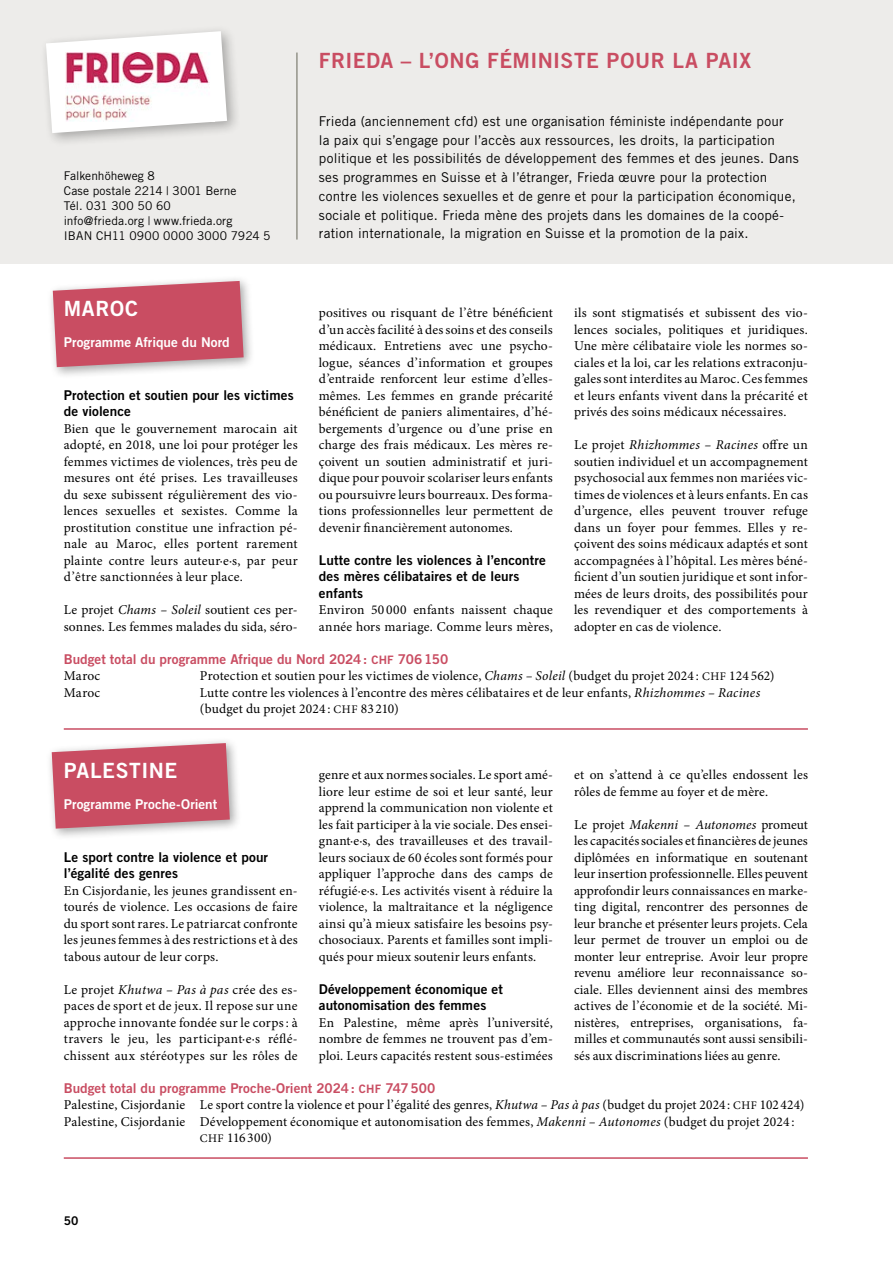
<style>
.page{position:relative;width:893px;height:1263px;background:#fff}
.page>*{position:absolute;margin:0;border:0;box-sizing:border-box;transform-origin:0 0}
.projekttitel{font:21px "Trade Gothic LT Std Bd 2";letter-spacing:.025em;color:#c94d62}
.projekttitel-2{font:21px "Trade Gothic LT Std Bd 2";letter-spacing:.03em;color:#fff}
._03_Lauftext{font:13.5px/16.5px "Minion Pro";letter-spacing:.01em;color:#000;text-align:justify}
._02_Lead_Trade_Gothic_Light{font:13.5px/18.8px "Trade Gothic LT Std";letter-spacing:.015em;color:#000}
._04_Tabelle_Projekte{font:13.5px/16.5px "Minion Pro";letter-spacing:.01em;color:#000}
._02_Untertitel{font:13.5px/16.5px "Trade Gothic LT Std Bd 2";letter-spacing:.01em;color:#000}
.programm{font:13.5px "Trade Gothic LT Std Bd 2";letter-spacing:.005em;color:#c94d62}
.programm-2{font:13.5px "Trade Gothic LT Std Bd 2";letter-spacing:.005em;color:#fff}
._02_Adresse{font:12px "Trade Gothic LT Std";letter-spacing:.01em;color:#000}
.t1{font:12px "Trade Gothic LT Std Bd 2";color:#000}
.s1{font-style:italic}
.s2{font-size:11.7px}
</style>
<div class="page">
<div style="left:0;top:0;width:893px;height:264px;background:#edecea"></div>
<div style="left:46px;top:737px;width:196px;height:104px;background:#000;opacity:.35"></div>
<svg style="left:52px;top:743px;width:178px;height:86px;background:#cb5f72"></svg>
<div style="left:47px;top:275px;width:209px;height:104px;background:#000;opacity:.35"></div>
<svg style="left:53px;top:281px;width:191px;height:86px;background:#cc5f72"></svg>
<hr style="left:64px;top:1157px;width:744px;height:2px;background:#c94d62">
<hr style="left:64px;top:728px;width:744px;height:2px;background:#c94d62">
<div style="left:39px;top:24px;width:203px;height:123px;background:#000;opacity:.3"></div>
<svg style="left:46px;top:31px;width:181px;height:102px"></svg>
<hr style="left:296px;top:53px;width:2px;height:187px;background:#939389">
<img style="left:66px;top:53px;width:149px;height:68px">
<p class="_02_Adresse" style="left:64px;top:168px;width:93px">Falkenhöheweg 8</p>
<p class="_02_Adresse" style="left:64px;top:183px;width:174px">Case postale 2214 | 3001 Berne</p>
<p class="_02_Adresse" style="left:64px;top:198px;width:109px">Tél. 031 300 50 60</p>
<p class="_02_Adresse" style="left:64px;top:213px;width:170px">info@frieda.org | www.frieda.org</p>
<p class="_02_Adresse" style="left:64px;top:228px;width:208px">IBAN CH11 0900 0000 3000 7924 5</p>
<p class="projekttitel" style="left:319px;top:48px;width:434px">FRIEDA – L’ONG FÉMINISTE POUR LA PAIX</p>
<p class="_02_Lead_Trade_Gothic_Light" style="left:319px;top:112px;width:481px">Frieda (anciennement cfd) est une organisation féministe indépendante pour<br>la paix qui s’engage pour l’accès aux ressources, les droits, la participation politique et les possibilités de développement des femmes et des jeunes. Dans ses programmes en Suisse et à l’étranger, Frieda œuvre pour la protection contre les violences sexuelles et de genre et pour la participation économique, sociale et politique. Frieda mène des projets dans les domaines de la coopé&shy;ration internationale, la migration en Suisse et la promotion de la paix.</p>
<p class="projekttitel-2" style="left:64px;top:295px;width:76px">MAROC</p>
<p class="programm-2" style="left:64px;top:334px;width:168px">Programme Afrique du Nord</p>
<p class="_02_Untertitel" style="left:64px;top:386px;width:231px">Protection et soutien pour les victimes de violence</p>
<p class="_03_Lauftext" style="left:64px;top:420px;width:235px">Bien que le gouvernement marocain ait adopté, en 2018, une loi pour protéger les femmes victimes de violences, très peu de mesures ont été prises. Les travailleuses du sexe subissent régulièrement des vio&shy;lences sexuelles et sexistes. Comme la prostitution constitue une infraction pé&shy;nale au Maroc, elles portent rarement plainte contre leurs auteur·e·s, par peur d’être sanctionnées à leur place.</p>
<p class="_03_Lauftext" style="left:64px;top:602px;width:235px">Le projet <span class="s1">Chams – Soleil</span> soutient ces per&shy;sonnes. Les femmes malades du sida, séro-</p>
<p class="_03_Lauftext" style="left:319px;top:305px;width:235px">positives ou risquant de l’être bénéficient d’un accès facilité à des soins et des conseils médicaux. Entretiens avec une psycho&shy;logue, séances d’information et groupes d’entraide renforcent leur estime d’elles&shy;mêmes. Les femmes en grande précarité bénéficient de paniers alimentaires, d’hé&shy;bergements d’urgence ou d’une prise en charge des frais médicaux. Les mères re&shy;çoivent un soutien administratif et juri&shy;dique pour pouvoir scolariser leurs enfants ou poursuivre leurs bourreaux. Des forma&shy;tions professionnelles leur permettent de devenir financièrement autonomes.</p>
<p class="_02_Untertitel" style="left:319px;top:551px;width:228px">Lutte contre les violences à l’encontre des mères célibataires et de leurs enfants</p>
<p class="_03_Lauftext" style="left:319px;top:602px;width:235px">Environ 50 000 enfants naissent chaque année hors mariage. Comme leurs mères,</p>
<p class="_03_Lauftext" style="left:574px;top:305px;width:235px">ils sont stigmatisés et subissent des vio&shy;lences sociales, politiques et juridiques.<br>Une mère célibataire viole les normes so&shy;ciales et la loi, car les relations extraconju&shy;gales sont interdites au Maroc. Ces femmes et leurs enfants vivent dans la précarité et privés des soins médicaux nécessaires.</p>
<p class="_03_Lauftext" style="left:574px;top:437px;width:235px">Le projet <span class="s1">Rhizhommes – Racines</span> offre un soutien individuel et un accompagnement psychosocial aux femmes non mariées vic&shy;times de violences et à leurs enfants. En cas d’urgence, elles peuvent trouver refuge dans un foyer pour femmes. Elles y re&shy;çoivent des soins médicaux adaptés et sont accompagnées à l’hôpital. Les mères béné&shy;ficient d’un soutien juridique et sont infor&shy;mées de leurs droits, des possibilités pour les revendiquer et des comportements à adopter en cas de violence.</p>
<p class="programm" style="left:64px;top:650px;width:386px">Budget total du programme Afrique du Nord 2024: <span class="s2">CHF</span> 706150</p>
<p class="_04_Tabelle_Projekte" style="left:64px;top:668px;width:38px">Maroc</p>
<p class="_04_Tabelle_Projekte" style="left:200px;top:668px;width:576px">Protection et soutien pour les victimes de violence, <span class="s1">Chams – Soleil</span> (budget du projet 2024 : <span class="s2">CHF</span> 124 562)</p>
<p class="_04_Tabelle_Projekte" style="left:64px;top:684px;width:38px">Maroc</p>
<p class="_04_Tabelle_Projekte" style="left:200px;top:684px;width:562px">Lutte contre les violences à l’encontre des mères célibataires et de leur enfants, <span class="s1">Rhizhommes – Racines </span>(budget du projet 2024 : <span class="s2">CHF</span> 83 210)</p>
<p class="projekttitel-2" style="left:64px;top:757px;width:115px">PALESTINE</p>
<p class="programm-2" style="left:64px;top:796px;width:155px">Programme Proche-Orient</p>
<p class="_02_Untertitel" style="left:64px;top:848px;width:206px">Le sport contre la violence et pour l’égalité des genres</p>
<p class="_03_Lauftext" style="left:64px;top:882px;width:235px">En Cisjordanie, les jeunes grandissent en&shy;tourés de violence. Les occasions de faire du sport sont rares. Le patriarcat confronte les jeunes femmes à des restrictions et à des tabous autour de leur corps.</p>
<p class="_03_Lauftext" style="left:64px;top:981px;width:235px">Le projet <span class="s1">Khutwa – Pas à pas</span> crée des es&shy;paces de sport et de jeux. Il repose sur une approche innovante fondée sur le corps: à travers le jeu, les participant·e·s réflé&shy;chissent aux stéréotypes sur les rôles de</p>
<p class="_03_Lauftext" style="left:319px;top:767px;width:235px">genre et aux normes sociales. Le sport amé&shy;liore leur estime de soi et leur santé, leur apprend la communication non violente et les fait participer à la vie sociale. Des ensei&shy;gnant·e·s, des travailleuses et des travail&shy;leurs sociaux de 60 écoles sont formés pour appliquer l’approche dans des camps de réfugié·e·s. Les activités visent à réduire la violence, la maltraitance et la négligence ainsi qu’à mieux satisfaire les besoins psy&shy;chosociaux. Parents et familles sont impli&shy;qués pour mieux soutenir leurs enfants.</p>
<p class="_02_Untertitel" style="left:319px;top:980px;width:186px">Développement économique et autonomisation des femmes</p>
<p class="_03_Lauftext" style="left:319px;top:1014px;width:235px">En Palestine, même après l’université, nombre de femmes ne trouvent pas d’em&shy;ploi. Leurs capacités restent sous-estimées</p>
<p class="_03_Lauftext" style="left:574px;top:767px;width:235px">et on s’attend à ce qu’elles endossent les rôles de femme au foyer et de mère.</p>
<p class="_03_Lauftext" style="left:574px;top:816px;width:235px">Le projet <span class="s1">Makenni – Autonomes</span> promeut les capacités sociales et financières de jeunes diplômées en informatique en soutenant leur insertion professionnelle. Elles peuvent approfondir leurs connaissances en marke&shy;ting digital, rencontrer des personnes de leur branche et présenter leurs projets. Cela leur permet de trouver un emploi ou de monter leur entreprise. Avoir leur propre revenu améliore leur reconnaissance so&shy;ciale. Elles deviennent ainsi des membres actives de l’économie et de la société. Mi&shy;nistères, entreprises, organisations, fa&shy;milles et communautés sont aussi sensibili&shy;sés aux discriminations liées au genre.</p>
<p class="programm" style="left:64px;top:1079px;width:373px">Budget total du programme Proche-Orient 2024: <span class="s2">CHF</span> 747500</p>
<p class="_04_Tabelle_Projekte" style="left:64px;top:1097px;width:742px">Palestine, Cisjordanie Le sport contre la violence et pour l’égalité des genres, <span class="s1">Khutwa – Pas à pas</span> (budget du projet 2024 : <span class="s2">CHF</span> 102 424)</p>
<p class="_04_Tabelle_Projekte" style="left:200px;top:1113px;width:596px;text-indent:-136px">Palestine, Cisjordanie Développement économique et autonomisation des femmes, <span class="s1">Makenni – Autonomes</span> (budget du projet 2024 :<br><span class="s2">CHF</span> 116300)</p>
<p class="t1" style="left:64px;top:1213px;width:16px">50</p>
</div>
